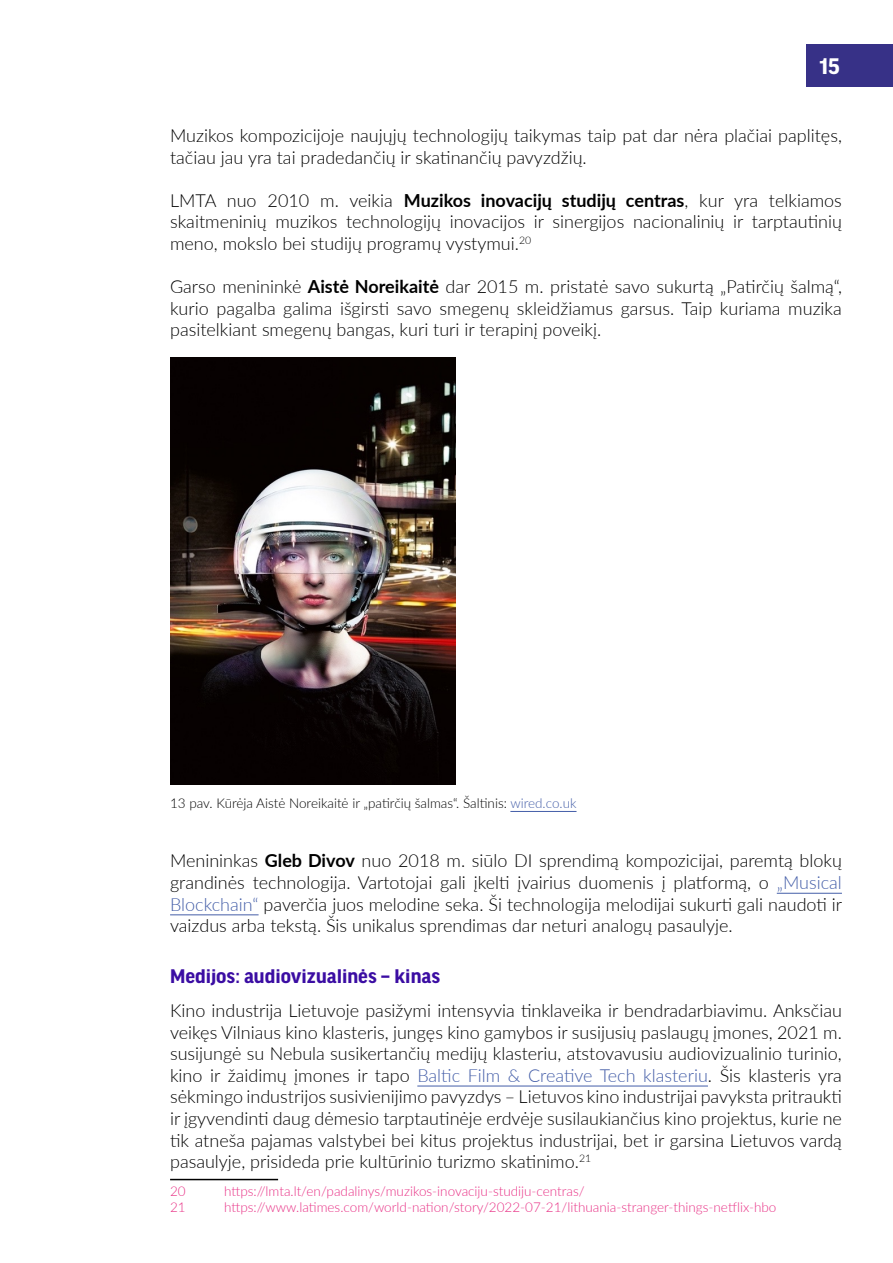
<style>
.page{position:relative;width:893px;height:1263px;background:#fff}
.page>*{position:absolute;margin:0;border:0;box-sizing:border-box;transform-origin:0 0}
.t1{font:700 24px "Good Headline Pro";color:#fff}
.t2{font:700 21px "Good Headline Pro";color:#3b0da3}
.t3{font:300 18px/21.6px "Lato";color:#000;text-align:justify}
.t4{font:300 13.5px "Lato";color:#e83085}
.t5{font:300 13.5px "Lato";color:#000}
.s1{font-weight:700}
.s2{color:#445ea8}
</style>
<div class="page">
<div style="left:807px;top:45px;width:86px;height:42px;background:#373187"></div>
<hr style="left:777px;top:893px;width:65px;height:1px;background:#445ea8">
<hr style="left:170px;top:914px;width:89px;height:1px;background:#445ea8">
<hr style="left:417px;top:1086px;width:291px;height:1px;background:#445ea8">
<hr style="left:170px;top:1179px;width:108px;height:1px;background:#000">
<img style="left:170px;top:357px;width:285px;height:427px">
<hr style="left:510px;top:811px;width:66px;height:1px;background:#445ea8">
<h1 class="t1" style="left:819px;top:55px;width:22px">15</h1>
<p class="t3" style="left:170px;top:124px;width:673px">Muzikos kompozicijoje naujųjų technologijų taikymas taip pat dar nėra plačiai paplitęs, tačiau jau yra tai pradedančių ir skatinančių pavyzdžių.</p>
<p class="t3" style="left:170px;top:189px;width:673px">LMTA nuo 2010 m. veikia <span class="s1">Muzikos inovacijų studijų centras</span>, kur yra telkiamos skaitmeninių muzikos technologijų inovacijos ir sinergijos nacionalinių ir tarptautinių meno, mokslo bei studijų programų vystymui.<sup>20</sup></p>
<p class="t3" style="left:170px;top:275px;width:673px">Garso menininkė <span class="s1">Aistė Noreikaitė</span> dar 2015 m. pristatė savo sukurtą „Patirčių šalmą“, kurio pagalba galima išgirsti savo smegenų skleidžiamus garsus. Taip kuriama muzika pasitelkiant smegenų bangas, kuri turi ir terapinį poveikį.</p>
<p class="t5" style="left:170px;top:794px;width:408px">13 pav. Kūrėja Aistė Noreikaitė ir „patirčių šalmas“. Šaltinis: <span class="s2">wired.co.uk</span></p>
<p class="t3" style="left:170px;top:849px;width:674px">Menininkas <span class="s1">Gleb Divov</span> nuo 2018 m. siūlo DI sprendimą kompozicijai, paremtą blokų grandinės technologija. Vartotojai gali įkelti įvairius duomenis į platformą, o <span class="s2">„Musical Blockchain“</span> paverčia juos melodine seka. Ši technologija melodijai sukurti gali naudoti ir vaizdus arba tekstą. Šis unikalus sprendimas dar neturi analogų pasaulyje.</p>
<p class="t2" style="left:170px;top:966px;width:271px">Medijos: audiovizualinės – kinas</p>
<p class="t3" style="left:170px;top:999px;width:673px">Kino industrija Lietuvoje pasižymi intensyvia tinklaveika ir bendradarbiavimu. Anksčiau veikęs Vilniaus kino klasteris, jungęs kino gamybos ir susijusių paslaugų įmones, 2021 m. susijungė su Nebula susikertančių medijų klasteriu, atstovavusiu audiovizualinio turinio, kino ir žaidimų įmones ir tapo <span class="s2">Baltic Film &amp; Creative Tech klasteriu</span>. Šis klasteris yra sėkmingo industrijos susivienijimo pavyzdys – Lietuvos kino industrijai pavyksta pritraukti ir įgyvendinti daug dėmesio tarptautinėje erdvėje susilaukiančius kino projektus, kurie ne tik atneša pajamas valstybei bei kitus projektus industrijai, bet ir garsina Lietuvos vardą pasaulyje, prisideda prie kultūrinio turizmo skatinimo.<sup>21</sup></p>
<p class="t4" style="left:170px;top:1181px;width:17px">20</p>
<p class="t4" style="left:224px;top:1181px;width:362px">https://lmta.lt/en/padalinys/muzikos-inovaciju-studiju-centras/</p>
<p class="t4" style="left:170px;top:1198px;width:17px">21</p>
<p class="t4" style="left:224px;top:1198px;width:554px">https://www.latimes.com/world-nation/story/2022-07-21/lithuania-stranger-things-netflix-hbo</p>
</div>
